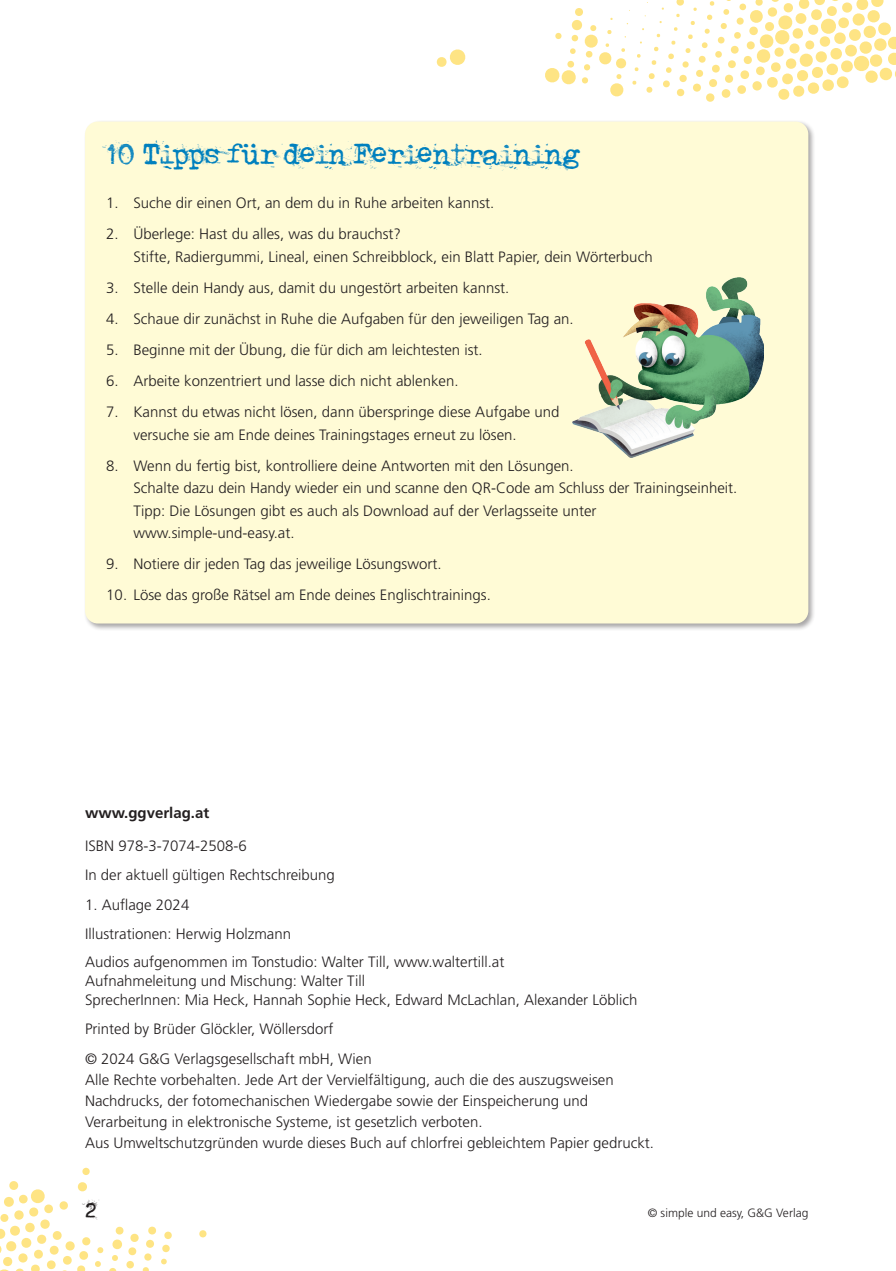
<style>
.page{position:relative;width:896px;height:1271px;background:#fff}
.page>*{position:absolute;margin:0;border:0;box-sizing:border-box;transform-origin:0 0}
.t1{font:28.5px "Punktype";color:#0080be}
.t2{font:21px "Punktype";color:#231f20}
.t3{font:300 15px/22.5px "Frutiger LT Std";color:#231f20}
.t4{font:700 15px "Frutiger LT Std";color:#231f20}
.t5{font:300 12px "Frutiger LT Std";color:#231f20}
</style>
<div class="page">
<svg style="left:199px;top:1230px;width:8px;height:7px"></svg>
<svg style="left:436px;top:49px;width:30px;height:18px"></svg>
<div style="left:83px;top:120px;width:733px;height:511px;background:#231f20;opacity:.4"></div>
<div style="left:85px;top:122px;width:723px;height:501px;background:#fffbd6;border-radius:13px"></div>
<img style="left:573px;top:277px;width:190px;height:180px">
<svg style="left:0;top:1167px;width:172px;height:104px"></svg>
<svg style="left:545px;top:0;width:351px;height:102px"></svg>
<h1 class="t1" style="left:106px;top:138px;width:477px">10Tippsfür deinFerientraining</h1>
<p class="t3" style="left:106px;top:192px;width:389px">1. Suche dir einen Ort, an dem du in Ruhe arbeiten kannst.</p>
<p class="t3" style="left:133px;top:223px;width:521px;text-indent:-27px">2. Überlege: Hast du alles, was du brauchst?<br>Stifte, Radiergummi, Lineal, einen Schreibblock, ein Blatt Papier, dein Wörterbuch</p>
<p class="t3" style="left:106px;top:277px;width:404px">3. Stelle dein Handy aus, damit du ungestört arbeiten kannst.</p>
<p class="t3" style="left:106px;top:308px;width:469px">4. Schaue dir zunächst in Ruhe die Aufgaben für den jeweiligen Tag an.</p>
<p class="t3" style="left:106px;top:339px;width:378px">5. Beginne mit der Übung, die für dich am leichtesten ist.</p>
<p class="t3" style="left:106px;top:370px;width:354px">6. Arbeite konzentriert und lasse dich nicht ablenken.</p>
<p class="t3" style="left:133px;top:401px;width:427px;text-indent:-27px">7. Kannst du etwas nicht lösen, dann überspringe diese Aufgabe und versuche sie am Ende deines Trainingstages erneut zu lösen.</p>
<p class="t3" style="left:133px;top:454px;width:605px;text-indent:-27px">8. Wenn du fertig bist, kontrolliere deine Antworten mit den Lösungen.<br>Schalte dazu dein Handy wieder ein und scanne den QR-Code am Schluss der Trainingseinheit.<br>Tipp: Die Lösungen gibt es auch als Download auf der Verlagsseite unter www.simple-und-easy.at.</p>
<p class="t3" style="left:106px;top:553px;width:337px">9. Notiere dir jeden Tag das jeweilige Lösungswort.</p>
<p class="t3" style="left:106px;top:584px;width:386px">10. Löse das große Rätsel am Ende deines Englischtrainings.</p>
<p class="t4" style="left:85px;top:803px;width:126px">www.ggverlag.at</p>
<p class="t3" style="left:85px;top:831px;width:251px;line-height:29.5px">ISBN 978-3-7074-2508-6<br>In der aktuell gültigen Rechtschreibung</p>
<p class="t3" style="left:85px;top:890px;width:207px;line-height:29.5px">1. Auflage 2024<br>Illustrationen: Herwig Holzmann</p>
<p class="t3" style="left:85px;top:952px;width:554px;line-height:19px">Audios aufgenommen im Tonstudio: Walter Till, www.waltertill.at<br>Aufnahmeleitung und Mischung: Walter Till<br>SprecherInnen: Mia Heck, Hannah Sophie Heck, Edward McLachlan, Alexander Löblich</p>
<p class="t3" style="left:85px;top:1014px;width:288px;line-height:29.5px">Printed by Brüder Glöckler, Wöllersdorf<br>© 2024 G&amp;G Verlagsgesellschaft mbH, Wien</p>
<p class="t3" style="left:85px;top:1069px;width:570px;line-height:21px">Alle Rechte vorbehalten. Jede Art der Vervielfältigung, auch die des auszugsweisen Nachdrucks, der fotomechanischen Wiedergabe sowie der Einspeicherung und Verarbeitung in elektronische Systeme, ist gesetzlich verboten.<br>Aus Umweltschutzgründen wurde dieses Buch auf chlorfrei gebleichtem Papier gedruckt.</p>
<h2 class="t2" style="left:85px;top:1197px;width:13px">2</h2>
<p class="t5" style="left:647px;top:1205px;width:162px">© simple und easy, G&amp;G Verlag</p>
</div>
